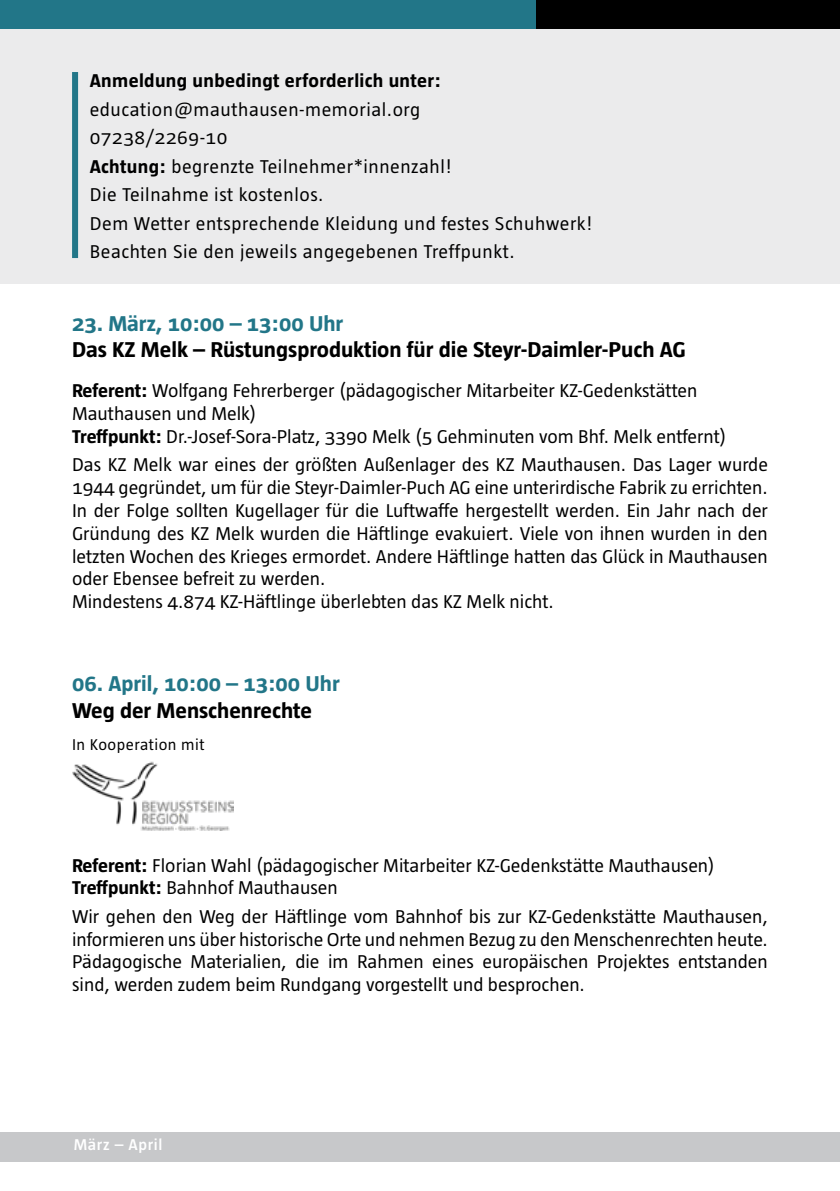
<style>
.page{position:relative;width:840px;height:1191px;background:#fff}
.page>*{position:absolute;margin:0;border:0;box-sizing:border-box;transform-origin:0 0}
.t1{font:700 22px "Taz Text";color:#000}
.t2{font:700 22px "Taz Text";color:#227688}
.t3{font:19px/22.8px "Taz Text Regular Grade 083";color:#000}
.t4{font:19px/28.4px "Taz Text Regular Grade 083";letter-spacing:.03em;color:#000}
.t5{font:700 19px "Taz Text";letter-spacing:.02em;color:#000}
.t6{font:16px "Taz Text Regular Grade 083";letter-spacing:.03em;color:#000}
.t7{font:600 16px "Taz Text";letter-spacing:.04em;color:#fff}
.s1{font-family:"Taz Text";font-weight:700}
</style>
<div class="page">
<div style="left:0;top:28px;width:839px;height:255px;background:#ebebec"></div>
<div style="left:0;top:1132px;width:839px;height:29px;background:#c7c8ca"></div>
<div style="left:0;top:0;width:839px;height:28px;background:#000"></div>
<div style="left:0;top:0;width:535px;height:28px;background:#227688"></div>
<img style="left:72px;top:761px;width:162px;height:69px">
<div style="left:72px;top:72px;width:6px;height:186px;background:#227688"></div>
<svg style="left:839px;top:1132px;width:1px;height:29px"></svg>
<p class="t5" style="left:90px;top:70px;width:352px">Anmeldung unbedingt erforderlich unter:</p>
<p class="t4" style="left:90px;top:95px;width:503px">education@mauthausen-memorial.org<br>07238/2269-10<br><span class="s1">Achtung:</span> begrenzte Teilnehmer*innenzahl!<br>Die Teilnahme ist kostenlos.<br>Dem Wetter entsprechende Kleidung und festes Schuhwerk!<br>Beachten Sie den jeweils angegebenen Treffpunkt.</p>
<p class="t2" style="left:72px;top:311px;width:273px">23. März, 10:00 – 13:00 Uhr</p>
<p class="t1" style="left:72px;top:337px;width:614px">Das KZ Melk – Rüstungsproduktion für die Steyr-Daimler-Puch AG</p>
<p class="t3" style="left:72px;top:379px;width:655px"><span class="s1">Referent:</span> Wolfgang Fehrerberger (pädagogischer Mitarbeiter KZ-Gedenkstätten<br>Mauthausen und Melk)<br><span class="s1">Treffpunkt:</span> Dr.-Josef-Sora-Platz, 3390 Melk (5 Gehminuten vom Bhf. Melk entfernt)</p>
<p class="t3" style="left:72px;top:453px;width:697px">Das KZ Melk war eines der größten Außenlager des KZ Mauthausen. Das Lager wurde 1944 gegründet, um für die Steyr-Daimler-Puch AG eine unterirdische Fabrik zu errichten.<br>In der Folge sollten Kugellager für die Luftwaffe hergestellt werden. Ein Jahr nach der Gründung des KZ Melk wurden die Häftlinge evakuiert. Viele von ihnen wurden in den letzten Wochen des Krieges ermordet. Andere Häftlinge hatten das Glück in Mauthausen oder Ebensee befreit zu werden.<br>Mindestens 4.874 KZ-Häftlinge überlebten das KZ Melk nicht.</p>
<p class="t2" style="left:72px;top:671px;width:269px">06. April, 10:00 – 13:00 Uhr</p>
<p class="t1" style="left:72px;top:698px;width:241px">Weg der Menschenrechte</p>
<p class="t6" style="left:72px;top:735px;width:134px">In Kooperation mit</p>
<p class="t3" style="left:72px;top:853px;width:644px"><span class="s1">Referent:</span> Florian Wahl (pädagogischer Mitarbeiter KZ-Gedenkstätte Mauthausen)<br><span class="s1">Treffpunkt:</span> Bahnhof Mauthausen</p>
<p class="t3" style="left:72px;top:904px;width:697px;text-align:justify">Wir gehen den Weg der Häftlinge vom Bahnhof bis zur KZ-Gedenkstätte Mauthausen, informieren uns über historische Orte und nehmen Bezug zu den Menschenrechten heute.<br>Pädagogische Materialien, die im Rahmen eines europäischen Projektes entstanden sind, werden zudem beim Rundgang vorgestellt und besprochen.</p>
<p class="t7" style="left:74px;top:1136px;width:90px">März – April</p>
</div>
